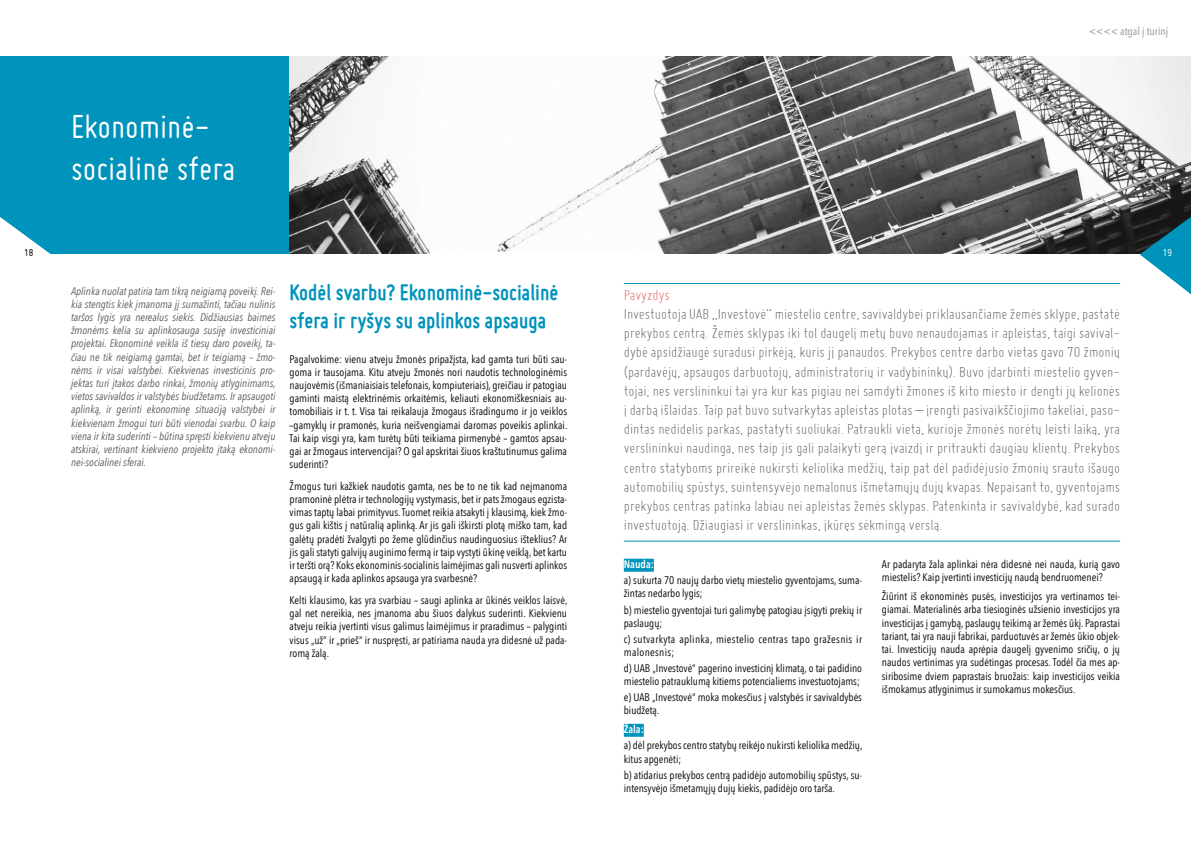
<style>
.page{position:relative;width:1191px;height:842px;background:#fff}
.page>*{position:absolute;margin:0;border:0;box-sizing:border-box;transform-origin:0 0}
.t1{font:36px/42px "Miso";color:#fff}
.t2{font:700 24px/28.8px "Miso";color:#0093bb}
.t3{font:300 16px/19.2px "Miso";color:#58585a;text-align:justify}
.t4{font:300 16px "Miso";color:#e85252}
.t5{font:11px/13.2px "Avenir Next Condensed";color:#000}
.t6{font:italic 11px/13.2px "Avenir Next Condensed";color:#58585a;text-align:justify}
.t7{font:11px/13.2px "Avenir Next Condensed";letter-spacing:.03em;color:#000}
.t8{font:500 11px "Avenir Next Condensed";color:#a1a7a8}
.t9{font:600 11px "Avenir Next Condensed";color:#fff}
.t10{font:11px "Miso";color:#000}
.t11{font:11px "Miso";color:#fff}
</style>
<div class="page">
<div style="left:0;top:56px;width:307px;height:198px;background:#0093bb"></div>
<img style="left:290px;top:57px;width:901px;height:197px">
<svg style="left:0;top:217px;width:51px;height:37px"></svg>
<svg style="left:1139px;top:217px;width:52px;height:77px"></svg>
<div style="left:624px;top:559px;width:30px;height:13px;background:#0093bb"></div>
<div style="left:624px;top:724px;width:20px;height:13px;background:#0093bb"></div>
<hr style="left:624px;top:283px;width:496px;height:1px;background:#0093bb">
<hr style="left:624px;top:541px;width:496px;height:1px;background:#0093bb">
<h1 class="t1" style="left:71px;top:105px;width:166px">Ekonominė&shy;socialinė sfera</h1>
<p class="t8" style="left:1088px;top:25px;width:81px">&lt;&lt;&lt;&lt; atgal į turinį</p>
<p class="t10" style="left:24px;top:247px;width:11px">18</p>
<p class="t11" style="left:1162px;top:247px;width:11px">19</p>
<p class="t6" style="left:71px;top:284px;width:206px">Aplinka nuolat patiria tam tikrą neigiamą poveikį. Rei&shy;kia stengtis kiek įmanoma jį sumažinti, tačiau nulinis taršos lygis yra nerealus siekis. Didžiausias baimes žmonėms kelia su aplinkosauga susiję investiciniai projektai. Ekonominė veikla iš tiesų daro poveikį, ta&shy;čiau ne tik neigiamą gamtai, bet ir teigiamą – žmo&shy;nėms ir visai valstybei. Kiekvienas investicinis pro&shy;jektas turi įtakos darbo rinkai, žmonių atlyginimams, vietos savivaldos ir valstybės biudžetams. Ir apsaugoti aplinką, ir gerinti ekonominę situaciją valstybei ir kiekvienam žmogui turi būti vienodai svarbu. O kaip viena ir kita suderinti – būtina spręsti kiekvienu atveju atskirai, vertinant kiekvieno projekto įtaką ekonomi&shy;nei-socialinei sferai.</p>
<h2 class="t2" style="left:290px;top:277px;width:270px">Kodėl svarbu? Ekonominė-socialinė sfera ir ryšys su aplinkos apsauga</h2>
<h3 class="t4" style="left:624px;top:286px;width:48px">Pavyzdys</h3>
<p class="t3" style="left:624px;top:304px;width:498px">Investuotoja UAB „Investovė“ miestelio centre, savivaldybei priklausančiame žemės sklype, pastatė prekybos centrą. Žemės sklypas iki tol daugelį metų buvo nenaudojamas ir apleistas, taigi savival&shy;dybė apsidžiaugė suradusi pirkėją, kuris jį panaudos. Prekybos centre darbo vietas gavo 70 žmonių (pardavėjų, apsaugos darbuotojų, administratorių ir vadybininkų). Buvo įdarbinti miestelio gyven&shy;tojai, nes verslininkui tai yra kur kas pigiau nei samdyti žmones iš kito miesto ir dengti jų kelionės į darbą išlaidas. Taip pat buvo sutvarkytas apleistas plotas – įrengti pasivaikščiojimo takeliai, paso&shy;dintas nedidelis parkas, pastatyti suoliukai. Patraukli vieta, kurioje žmonės norėtų leisti laiką, yra verslininkui naudinga, nes taip jis gali palaikyti gerą įvaizdį ir pritraukti daugiau klientų. Prekybos centro statyboms prireikė nukirsti keliolika medžių, taip pat dėl padidėjusio žmonių srauto išaugo automobilių spūstys, suintensyvėjo nemalonus išmetamųjų dujų kvapas. Nepaisant to, gyventojams prekybos centras patinka labiau nei apleistas žemės sklypas. Patenkinta ir savivaldybė, kad surado investuotoją. Džiaugiasi ir verslininkas, įkūręs sėkmingą verslą.</p>
<p class="t5" style="left:882px;top:558px;width:240px">Ar padaryta žala aplinkai nėra didesnė nei nauda, kurią gavo miestelis? Kaip įvertinti investicijų naudą bendruomenei?</p>
<p class="t5" style="left:882px;top:590px;width:240px;text-align:justify">Žiūrint iš ekonominės pusės, investicijos yra vertinamos tei&shy;giamai. Materialinės arba tiesioginės užsienio investicijos yra investicijas į gamybą, paslaugų teikimą ar žemės ūkį. Paprastai tariant, tai yra nauji fabrikai, parduotuvės ar žemės ūkio objek&shy;tai. Investicijų nauda aprėpia daugelį gyvenimo sričių, o jų naudos vertinimas yra sudėtingas procesas. Todėl čia mes ap&shy;siribosime dviem paprastais bruožais: kaip investicijos veikia išmokamus atlyginimus ir sumokamus mokesčius.</p>
<p class="t5" style="left:290px;top:352px;width:279px;text-align:justify">Pagalvokime: vienu atveju žmonės pripažįsta, kad gamta turi būti sau&shy;goma ir tausojama. Kitu atveju žmonės nori naudotis technologinėmis naujovėmis (išmaniaisiais telefonais, kompiuteriais), greičiau ir patogiau gaminti maistą elektrinėmis orkaitėmis, keliauti ekonomiškesniais au&shy;tomobiliais ir t. t. Visa tai reikalauja žmogaus išradingumo ir jo veiklos –gamyklų ir pramonės, kuria neišvengiamai daromas poveikis aplinkai.<br>Tai kaip visgi yra, kam turėtų būti teikiama pirmenybė – gamtos apsau&shy;gai ar žmogaus intervencijai? O gal apskritai šiuos kraštutinumus galima suderinti?</p>
<p class="t5" style="left:290px;top:479px;width:279px;text-align:justify">Žmogus turi kažkiek naudotis gamta, nes be to ne tik kad neįmanoma pramoninė plėtra ir technologijų vystymasis, bet ir pats žmogaus egzista&shy;vimas taptų labai primityvus. Tuomet reikia atsakyti į klausimą, kiek žmo&shy;gus gali kištis į natūralią aplinką. Ar jis gali iškirsti plotą miško tam, kad galėtų pradėti žvalgyti po žeme glūdinčius naudinguosius išteklius? Ar jis gali statyti galvijų auginimo fermą ir taip vystyti ūkinę veiklą, bet kartu ir teršti orą? Koks ekonominis-socialinis laimėjimas gali nusverti aplinkos apsaugą ir kada aplinkos apsauga yra svarbesnė?</p>
<p class="t5" style="left:290px;top:593px;width:279px;text-align:justify">Kelti klausimo, kas yra svarbiau – saugi aplinka ar ūkinės veiklos laisvė, gal net nereikia, nes įmanoma abu šiuos dalykus suderinti. Kiekvienu atveju reikia įvertinti visus galimus laimėjimus ir praradimus – palyginti visus „už“ ir „prieš“ ir nuspręsti, ar patiriama nauda yra didesnė už pada&shy;romą žalą.</p>
<p class="t9" style="left:624px;top:558px;width:31px">Nauda:</p>
<p class="t5" style="left:624px;top:574px;width:240px">a) sukurta 70 naujų darbo vietų miestelio gyventojams, suma&shy;žintas nedarbo lygis;</p>
<p class="t5" style="left:624px;top:603px;width:240px">b) miestelio gyventojai turi galimybę patogiau įsigyti prekių ir paslaugų;</p>
<p class="t7" style="left:624px;top:632px;width:240px">c) sutvarkyta aplinka, miestelio centras tapo gražesnis ir malonesnis;</p>
<p class="t5" style="left:624px;top:661px;width:240px">d) UAB „Investovė“ pagerino investicinį klimatą, o tai padidino miestelio patrauklumą kitiems potencialiems investuotojams;</p>
<p class="t5" style="left:624px;top:691px;width:240px">e) UAB „Investovė“ moka mokesčius į valstybės ir savivaldybės biudžetą.</p>
<p class="t9" style="left:624px;top:723px;width:21px">Žala:</p>
<p class="t5" style="left:624px;top:739px;width:240px">a) dėl prekybos centro statybų reikėjo nukirsti keliolika medžių, kitus apgenėti;</p>
<p class="t5" style="left:624px;top:768px;width:240px">b) atidarius prekybos centrą padidėjo automobilių spūstys, su&shy;intensyvėjo išmetamųjų dujų kiekis, padidėjo oro tarša.</p>
</div>
